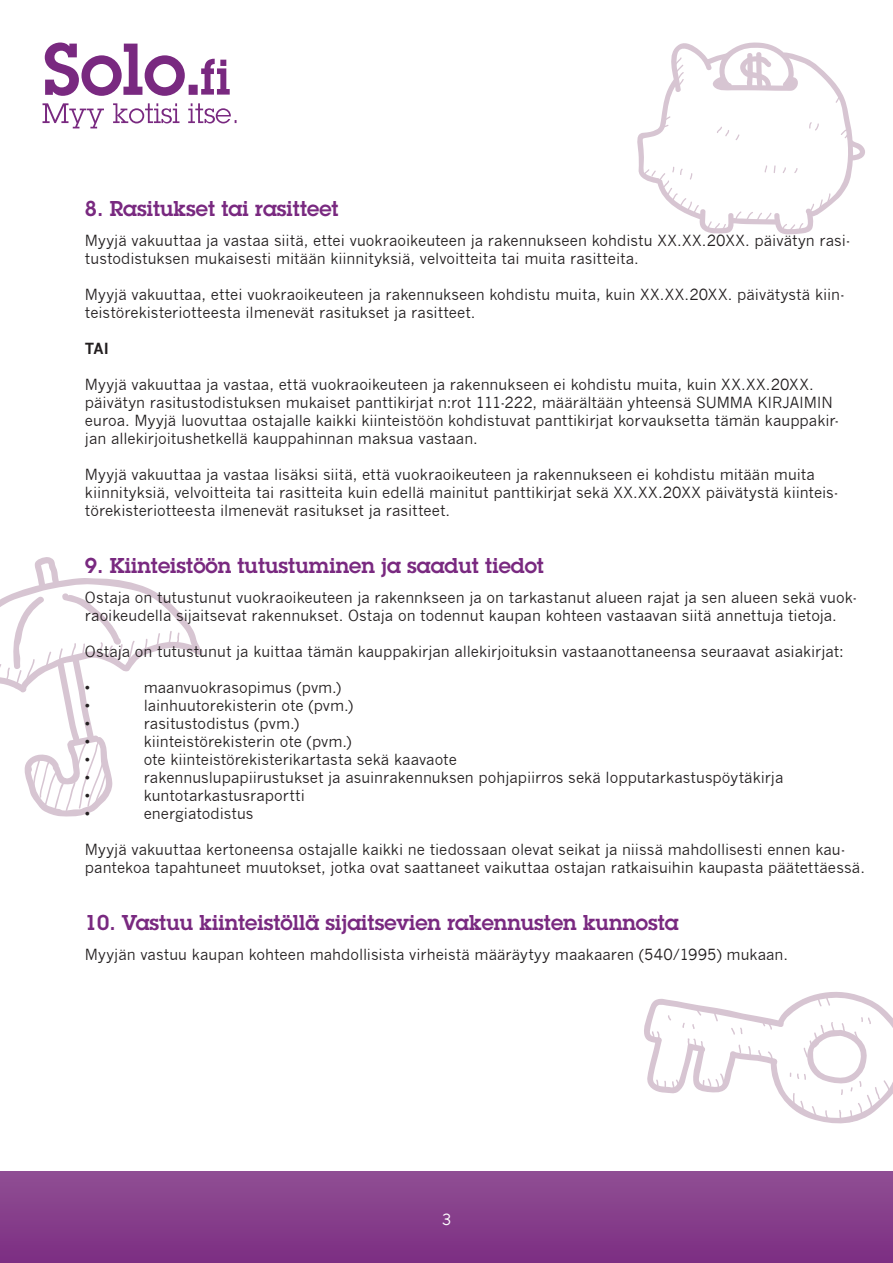
<style>
.page{position:relative;width:893px;height:1263px;background:#fff}
.page>*{position:absolute;margin:0;border:0;box-sizing:border-box;transform-origin:0 0}
.t1{font:600 21px "Lubalin Graph Std";color:#792980}
.t2{font:15px/18px "News Gothic";color:#231f20}
.t3{font:700 15px "News Gothic";color:#231f20}
.t4{font:15px "News Gothic";color:#fff}
</style>
<div class="page">
<svg style="left:43px;top:43px;width:194px;height:85px"></svg>
<div style="left:0;top:1171px;width:893px;height:92px;background:linear-gradient(to bottom,#904f94,#7c2e83)"></div>
<svg style="left:637px;top:42px;width:228px;height:193px"></svg>
<svg style="left:0;top:557px;width:203px;height:260px"></svg>
<svg style="left:644px;top:992px;width:249px;height:132px"></svg>
<p class="t1" style="left:85px;top:195px;width:255px">8. Rasitukset tai rasitteet</p>
<p class="t2" style="left:85px;top:231px;width:767px">Myyjä vakuuttaa ja vastaa siitä, ettei vuokraoikeuteen ja rakennukseen kohdistu XX.XX.20XX. päivätyn rasi&shy;tustodistuksen mukaisesti mitään kiinnityksiä, velvoitteita tai muita rasitteita.</p>
<p class="t2" style="left:85px;top:285px;width:761px">Myyjä vakuuttaa, ettei vuokraoikeuteen ja rakennukseen kohdistu muita, kuin XX.XX.20XX. päivätystä kiin&shy;teistörekisteriotteesta ilmenevät rasitukset ja rasitteet.</p>
<p class="t3" style="left:85px;top:339px;width:25px">TAI</p>
<p class="t2" style="left:85px;top:375px;width:756px">Myyjä vakuuttaa ja vastaa, että vuokraoikeuteen ja rakennukseen ei kohdistu muita, kuin XX.XX.20XX. päivätyn rasitustodistuksen mukaiset panttikirjat n:rot 111-222, määrältään yhteensä SUMMA KIRJAIMIN euroa. Myyjä luovuttaa ostajalle kaikki kiinteistöön kohdistuvat panttikirjat korvauksetta tämän kauppakir&shy;jan allekirjoitushetkellä kauppahinnan maksua vastaan.</p>
<p class="t2" style="left:85px;top:465px;width:755px">Myyjä vakuuttaa ja vastaa lisäksi siitä, että vuokraoikeuteen ja rakennukseen ei kohdistu mitään muita kiinnityksiä, velvoitteita tai rasitteita kuin edellä mainitut panttikirjat sekä XX.XX.20XX päivätystä kiinteis&shy;törekisteriotteesta ilmenevät rasitukset ja rasitteet.</p>
<p class="t1" style="left:85px;top:552px;width:461px">9. Kiinteistöön tutustuminen ja saadut tiedot</p>
<p class="t2" style="left:85px;top:588px;width:774px">Ostaja on tutustunut vuokraoikeuteen ja rakennkseen ja on tarkastanut alueen rajat ja sen alueen sekä vuok&shy;raoikeudella sijaitsevat rakennukset. Ostaja on todennut kaupan kohteen vastaavan siitä annettuja tietoja.</p>
<p class="t2" style="left:85px;top:642px;width:760px">Ostaja on tutustunut ja kuittaa tämän kauppakirjan allekirjoituksin vastaanottaneensa seuraavat asiakirjat:</p>
<p class="t2" style="left:85px;top:678px;width:7px">•</p>
<p class="t2" style="left:144px;top:678px;width:199px">maanvuokrasopimus (pvm.)</p>
<p class="t2" style="left:85px;top:696px;width:7px">•</p>
<p class="t2" style="left:144px;top:696px;width:211px">lainhuutorekisterin ote (pvm.)</p>
<p class="t2" style="left:85px;top:714px;width:7px">•</p>
<p class="t2" style="left:144px;top:714px;width:157px">rasitustodistus (pvm.)</p>
<p class="t2" style="left:85px;top:732px;width:7px">•</p>
<p class="t2" style="left:144px;top:732px;width:209px">kiinteistörekisterin ote (pvm.)</p>
<p class="t2" style="left:85px;top:750px;width:7px">•</p>
<p class="t2" style="left:144px;top:750px;width:315px">ote kiinteistörekisterikartasta sekä kaavaote</p>
<p class="t2" style="left:85px;top:768px;width:7px">•</p>
<p class="t2" style="left:144px;top:768px;width:641px">rakennuslupapiirustukset ja asuinrakennuksen pohjapiirros sekä lopputarkastuspöytäkirja</p>
<p class="t2" style="left:85px;top:786px;width:7px">•</p>
<p class="t2" style="left:144px;top:786px;width:163px">kuntotarkastusraportti</p>
<p class="t2" style="left:85px;top:804px;width:7px">•</p>
<p class="t2" style="left:144px;top:804px;width:111px">energiatodistus</p>
<p class="t2" style="left:85px;top:840px;width:782px">Myyjä vakuuttaa kertoneensa ostajalle kaikki ne tiedossaan olevat seikat ja niissä mahdollisesti ennen kau&shy;pantekoa tapahtuneet muutokset, jotka ovat saattaneet vaikuttaa ostajan ratkaisuihin kaupasta päätettäessä.</p>
<p class="t1" style="left:85px;top:909px;width:595px">10. Vastuu kiinteistöllä sijaitsevien rakennusten kunnosta</p>
<p class="t2" style="left:85px;top:945px;width:705px">Myyjän vastuu kaupan kohteen mahdollisista virheistä määräytyy maakaaren (540/1995) mukaan.</p>
<p class="t4" style="left:442px;top:1211px;width:11px">3</p>
</div>
